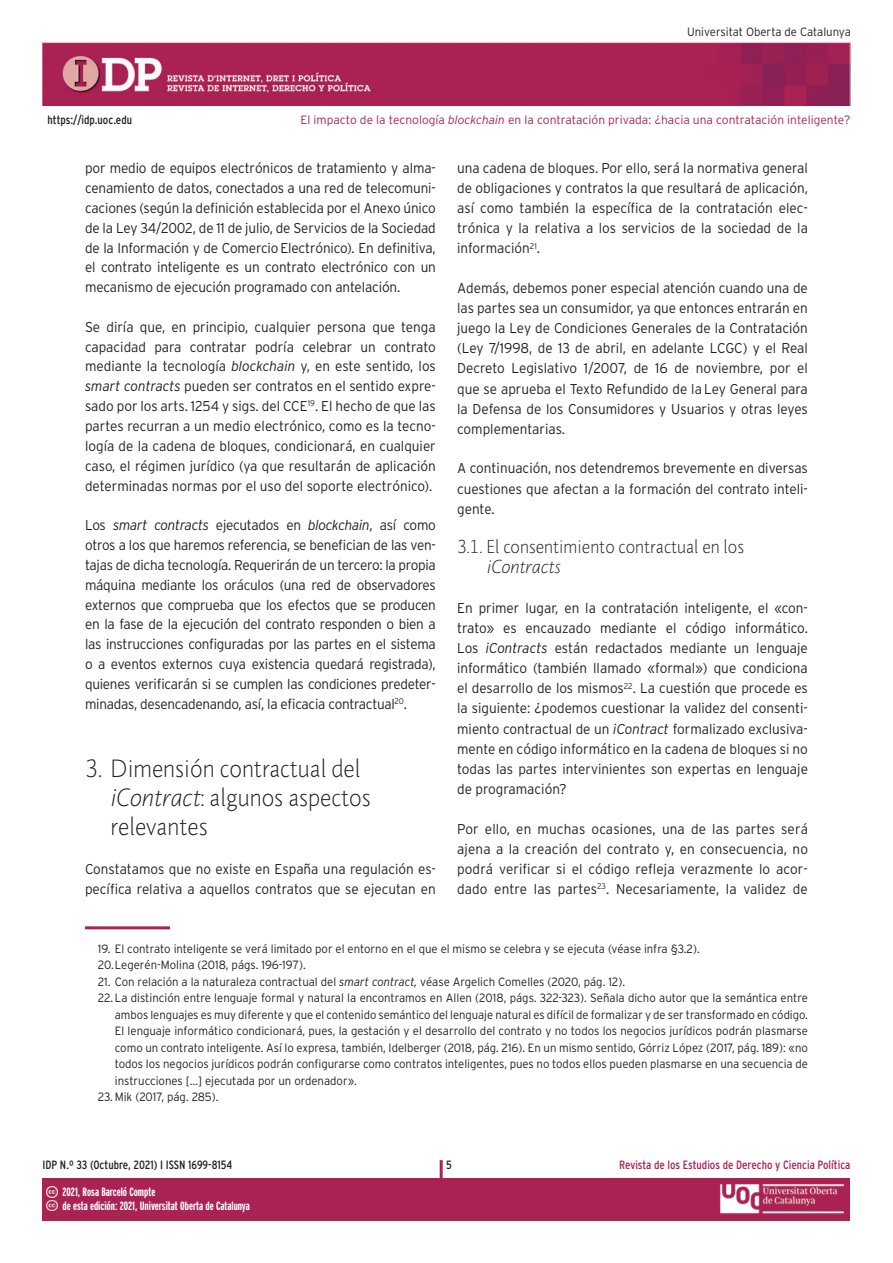
<style>
.page{position:relative;width:893px;height:1263px;background:#fff}
.page>*{position:absolute;margin:0;border:0;box-sizing:border-box;transform-origin:0 0}
.t1{font:300 24px/28.8px "Pragma ND";color:#231f20;scale:.95 1}
.t2{font:300 18px "Pragma ND";color:#231f20;scale:.95 1}
.t3{font:italic 300 18px "Pragma ND";color:#231f20;scale:.95 1}
.t4{font:300 14.25px/20.1px "Interstate";color:#231f20;text-align:justify;scale:.95 1}
.t5{font:300 12px/16.5px "Interstate";color:#231f20;text-align:justify;scale:.95 1}
.t6{font:300 12px "Interstate";color:#aa2254}
.t7{font:700 extra-condensed 12px/13.5px "Interstate";color:#fff}
.t8{font:condensed 12px "Interstate";color:#231f20}
.t9{font:condensed 12px "Interstate";color:#aa2254}
.s1{font-style:italic}
</style>
<div class="page">
<div style="left:43px;top:1178px;width:807px;height:42px;background:#aa2254"></div>
<hr style="left:440px;top:1160px;width:3px;height:44px;background:#aa2254">
<img style="left:43px;top:43px;width:807px;height:63px">
<svg style="left:47px;top:1186px;width:10px;height:25px"></svg>
<img style="left:720px;top:1184px;width:125px;height:30px">
<hr style="left:85px;top:926px;width:85px;height:3px;background:#aa2254">
<p class="t8" style="left:48px;top:113px;width:86px">https://idp.uoc.edu</p>
<p class="t5" style="left:687px;top:23px;width:174px">Universitat Oberta de Catalunya</p>
<p class="t6" style="left:300px;top:113px;width:551px">El impacto de la tecnología <span class="s1">blockchain</span> en la contratación privada: ¿hacia una contratación inteligente?</p>
<p class="t4" style="left:85px;top:158px;width:371px">por medio de equipos electrónicos de tratamiento y alma&shy;cenamiento de datos, conectados a una red de telecomuni&shy;caciones (según la definición establecida por el Anexo único de la Ley 34/2002, de 11 de julio, de Servicios de la Sociedad de la Información y de Comercio Electrónico). En definitiva, el contrato inteligente es un contrato electrónico con un mecanismo de ejecución programado con antelación.</p>
<p class="t4" style="left:85px;top:317px;width:371px">Se diría que, en principio, cualquier persona que tenga capacidad para contratar podría celebrar un contrato mediante la tecnología <span class="s1">blockchain</span> y, en este sentido, los <span class="s1">smart contracts</span> pueden ser contratos en el sentido expre&shy;sado por los arts. 1254 y sigs. del CCE<sup>19</sup>. El hecho de que las partes recurran a un medio electrónico, como es la tecno&shy;logía de la cadena de bloques, condicionará, en cualquier caso, el régimen jurídico (ya que resultarán de aplicación determinadas normas por el uso del soporte electrónico).</p>
<p class="t4" style="left:85px;top:515px;width:371px">Los <span class="s1">smart contracts</span> ejecutados en <span class="s1">blockchain</span>, así como otros a los que haremos referencia, se benefician de las ven&shy;tajas de dicha tecnología. Requerirán de un tercero: la propia máquina mediante los oráculos (una red de observadores externos que comprueba que los efectos que se producen en la fase de la ejecución del contrato responden o bien a las instrucciones configuradas por las partes en el sistema o a eventos externos cuya existencia quedará registrada), quienes verificarán si se cumplen las condiciones predeter&shy;minadas, desencadenando, así, la eficacia contractual<sup>20</sup>.</p>
<h1 class="t1" style="left:111px;top:754px;width:275px;text-indent:-26px">3. Dimensión contractual del <span class="s1">iContract</span>: algunos aspectos relevantes</h1>
<p class="t4" style="left:85px;top:859px;width:371px">Constatamos que no existe en España una regulación es&shy;pecífica relativa a aquellos contratos que se ejecutan en</p>
<p class="t4" style="left:457px;top:158px;width:371px">una cadena de bloques. Por ello, será la normativa general de obligaciones y contratos la que resultará de aplicación, así como también la específica de la contratación elec&shy;trónica y la relativa a los servicios de la sociedad de la información<sup>21</sup>.</p>
<p class="t4" style="left:457px;top:278px;width:371px">Además, debemos poner especial atención cuando una de las partes sea un consumidor, ya que entonces entrarán en juego la Ley de Condiciones Generales de la Contratación (Ley 7/1998, de 13 de abril, en adelante LCGC) y el Real Decreto Legislativo 1/2007, de 16 de noviembre, por el que se aprueba el Texto Refundido de la Ley General para la Defensa de los Consumidores y Usuarios y otras leyes complementarias.</p>
<p class="t4" style="left:457px;top:458px;width:371px">A continuación, nos detendremos brevemente en diversas cuestiones que afectan a la formación del contrato inteli&shy;gente.</p>
<p class="t2" style="left:457px;top:536px;width:304px">3.1. El consentimiento contractual en los</p>
<p class="t3" style="left:487px;top:556px;width:79px">iContracts</p>
<p class="t4" style="left:457px;top:598px;width:371px">En primer lugar, en la contratación inteligente, el «con&shy;trato» es encauzado mediante el código informático.<br>Los <span class="s1">iContracts</span> están redactados mediante un lenguaje informático (también llamado «formal») que condiciona el desarrollo de los mismos<sup>22</sup>. La cuestión que procede es la siguiente: ¿podemos cuestionar la validez del consenti&shy;miento contractual de un <span class="s1">iContract</span> formalizado exclusiva&shy;mente en código informático en la cadena de bloques si no todas las partes intervinientes son expertas en lenguaje de programación?</p>
<p class="t4" style="left:457px;top:818px;width:371px">Por ello, en muchas ocasiones, una de las partes será ajena a la creación del contrato y, en consecuencia, no podrá verificar si el código refleja verazmente lo acor&shy;dado entre las partes<sup>23</sup>. Necesariamente, la validez de</p>
<p class="t5" style="left:98px;top:940px;width:635px">19. El contrato inteligente se verá limitado por el entorno en el que el mismo se celebra y se ejecuta (véase infra §3.2).</p>
<p class="t5" style="left:98px;top:957px;width:220px">20. Legerén-Molina (2018, págs. 196-197).</p>
<p class="t5" style="left:98px;top:973px;width:557px">21. Con relación a la naturaleza contractual del <span class="s1">smart contract,</span> véase Argelich Comelles (2020, pág. 12).</p>
<p class="t5" style="left:115px;top:990px;width:731px;text-indent:-17px">22. La distinción entre lenguaje formal y natural la encontramos en Allen (2018, págs. 322-323). Señala dicho autor que la semántica entre ambos lenguajes es muy diferente y que el contenido semántico del lenguaje natural es difícil de formalizar y de ser transformado en código.<br>El lenguaje informático condicionará, pues, la gestación y el desarrollo del contrato y no todos los negocios jurídicos podrán plasmarse como un contrato inteligente. Así lo expresa, también, Idelberger (2018, pág. 216). En un mismo sentido, Górriz López (2017, pág. 189): «no todos los negocios jurídicos podrán configurarse como contratos inteligentes, pues no todos ellos pueden plasmarse en una secuencia de instrucciones […] ejecutada por un ordenador».</p>
<p class="t5" style="left:98px;top:1089px;width:128px">23. Mik (2017, pág. 285).</p>
<p class="t8" style="left:43px;top:1158px;width:191px">IDP N.º 33 (Octubre, 2021) I ISSN 1699-8154</p>
<p class="t8" style="left:446px;top:1158px;width:7px">5</p>
<p class="t9" style="left:619px;top:1158px;width:233px">Revista de los Estudios de Derecho y Ciencia Política</p>
<p class="t7" style="left:63px;top:1185px;width:189px">2021, Rosa Barceló Compte<br>de esta edición: 2021, Universitat Oberta de Catalunya</p>
<p class="t7" style="left:59px;top:1185px;width:31px">Eloi Puig</p>
</div>
